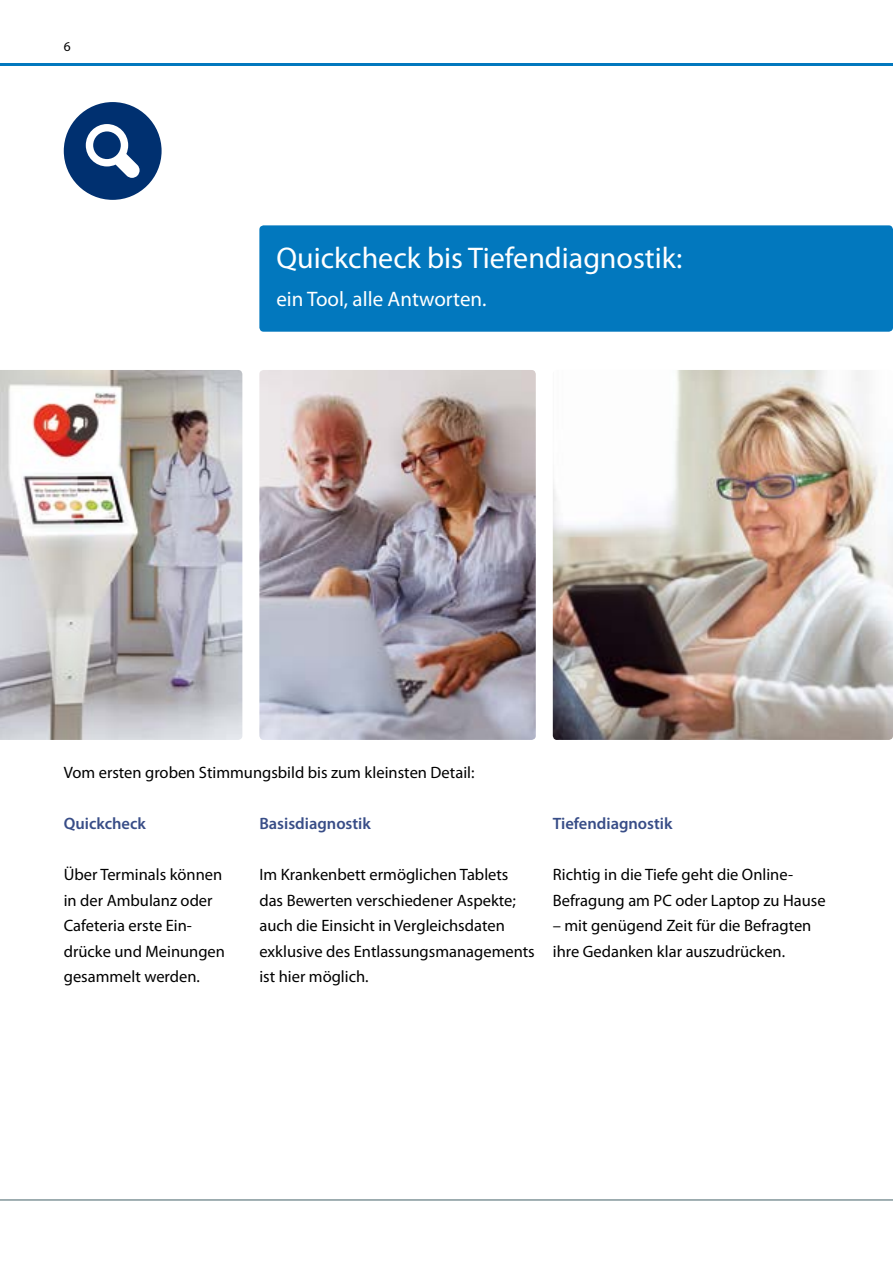
<style>
.page{position:relative;width:893px;height:1263px;background:#fff}
.page>*{position:absolute;margin:0;border:0;box-sizing:border-box;transform-origin:0 0}
.t1{font:30px "Myriad Pro";color:#fff}
.t2{font:21px "Myriad Pro";color:#fff}
.t3{font:16.5px/25.5px "Myriad Pro";color:#000}
.t4{font:600 16.5px "Myriad Pro";color:#384d87}
.t5{font:13.5px "Myriad Pro";color:#000}
</style>
<div class="page">
<hr style="left:0;top:64px;width:893px;height:2px;background:#0278be">
<hr style="left:0;top:1199px;width:893px;height:2px;background:#829599">
<div style="left:259px;top:225px;width:634px;height:107px;background:#0278be;border-radius:4px"></div>
<img style="left:553px;top:370px;width:340px;height:370px">
<img style="left:0;top:370px;width:242px;height:370px">
<div style="left:64px;top:102px;width:98px;height:98px;background:#003070;border-radius:50%"></div>
<svg style="left:86px;top:124px;width:54px;height:54px"></svg>
<img style="left:259px;top:370px;width:277px;height:370px">
<p class="t5" style="left:64px;top:38px;width:8px">6</p>
<h1 class="t1" style="left:276px;top:239px;width:408px">Quickcheck bis Tiefendiagnostik:</h1>
<p class="t2" style="left:276px;top:286px;width:212px">ein Tool, alle Antworten.</p>
<p class="t3" style="left:64px;top:760px;width:412px">Vom ersten groben Stimmungsbild bis zum kleinsten Detail:</p>
<p class="t4" style="left:64px;top:813px;width:84px">Quickcheck</p>
<p class="t3" style="left:64px;top:862px;width:163px">Über Terminals können in der Ambulanz oder<br>Cafeteria erste Ein&shy;drücke und Meinungen gesammelt werden.</p>
<p class="t4" style="left:259px;top:813px;width:113px">Basisdiagnostik</p>
<p class="t3" style="left:259px;top:862px;width:277px">Im Krankenbett ermöglichen Tablets das Bewerten verschiedener Aspekte; auch die Einsicht in Vergleichsdaten exklusive des Entlassungsmanagements ist hier möglich.</p>
<p class="t4" style="left:553px;top:813px;width:121px">Tiefendiagnostik</p>
<p class="t3" style="left:553px;top:862px;width:274px">Richtig in die Tiefe geht die Online-<br>Befragung am PC oder Laptop zu Hause</p>
<p class="t3" style="left:553px;top:913px;width:260px">– mit genügend Zeit für die Befragten ihre Gedanken klar auszudrücken.</p>
</div>
